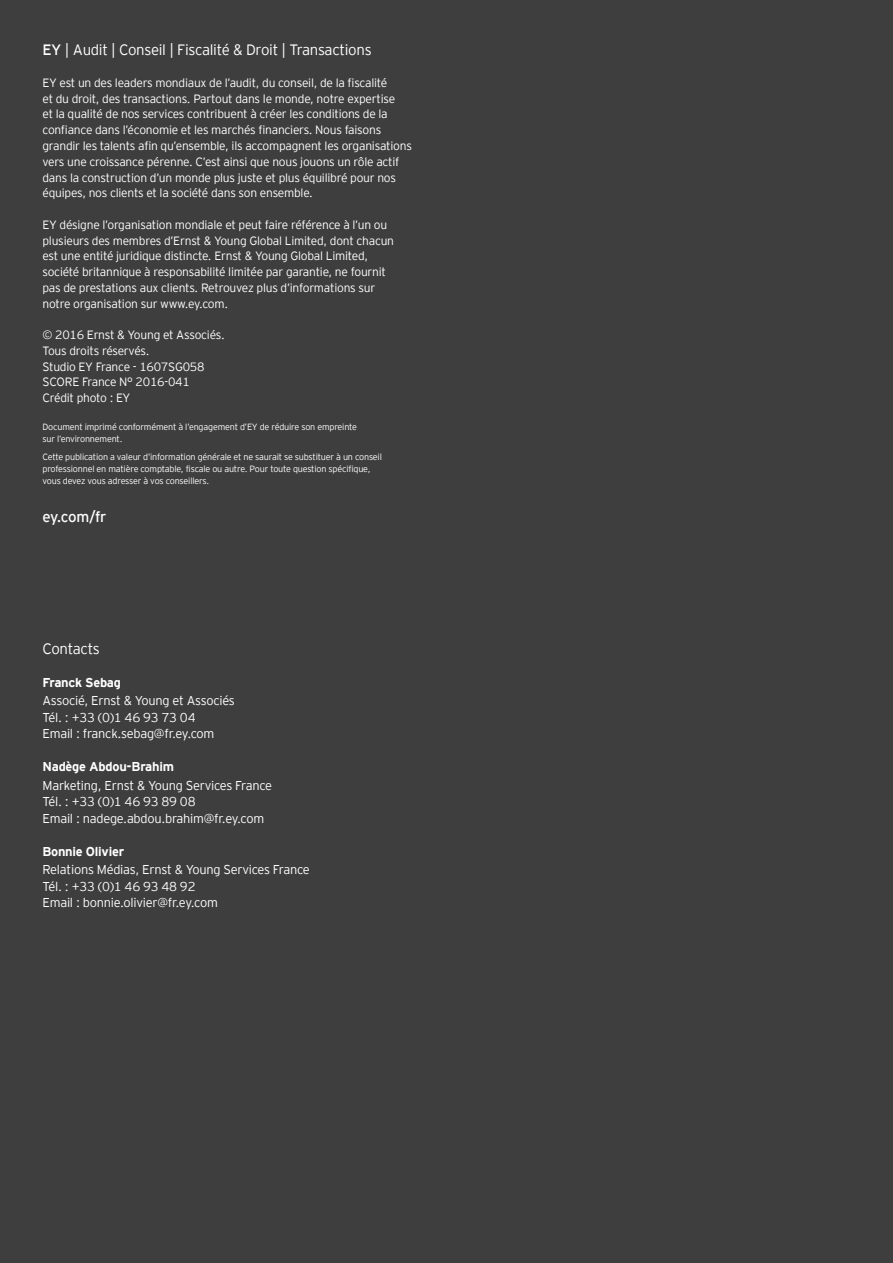
<style>
.page{position:relative;width:893px;height:1263px;background:#3e3e3f}
.page>*{position:absolute;margin:0;border:0;box-sizing:border-box;transform-origin:0 0}
.t1{font:300 15px "EY Interstate";letter-spacing:-.02em;color:#fff}
.t2{font:15px "EY Interstate";letter-spacing:-.03em;color:#fff}
.t3{font:300 12.75px/16.5px "EY Interstate";letter-spacing:-.02em;color:#fff}
.t4{font:700 12.75px "EY Interstate";letter-spacing:-.02em;color:#fff}
.t5{font:300 12px/15.8px "EY Interstate";letter-spacing:-.02em;color:#fff}
.t6{font:300 9px/12px "EY Interstate";letter-spacing:-.02em;color:#fff}
.s1{font-weight:400}
</style>
<div class="page">
<p class="t1" style="left:43px;top:39px;width:331px"><span class="s1">EY</span> | Audit | Conseil | Fiscalité &amp; Droit | Transactions</p>
<p class="t5" style="left:43px;top:74px;width:371px">EY est un des leaders mondiaux de l’audit, du conseil, de la fiscalité<br>et du droit, des transactions. Partout dans le monde, notre expertise<br>et la qualité de nos services contribuent à créer les conditions de la confiance dans l’économie et les marchés financiers. Nous faisons grandir les talents afin qu’ensemble, ils accompagnent les organisations vers une croissance pérenne. C’est ainsi que nous jouons un rôle actif dans la construction d’un monde plus juste et plus équilibré pour nos équipes, nos clients et la société dans son ensemble.</p>
<p class="t5" style="left:43px;top:216px;width:353px">EY désigne l’organisation mondiale et peut faire référence à l’un ou plusieurs des membres d’Ernst &amp; Young Global Limited, dont chacun est une entité juridique distincte. Ernst &amp; Young Global Limited, société britannique à responsabilité limitée par garantie, ne fournit pas de prestations aux clients. Retrouvez plus d’informations sur notre organisation sur www.ey.com.</p>
<p class="t5" style="left:43px;top:326px;width:184px">© 2016 Ernst &amp; Young et Associés.<br>Tous droits réservés.<br>Studio EY France - 1607SG058<br>SCORE France N° 2016-041<br>Crédit photo : EY</p>
<p class="t6" style="left:43px;top:420px;width:316px">Document imprimé conformément à l’engagement d’EY de réduire son empreinte sur l’environnement.</p>
<p class="t6" style="left:43px;top:450px;width:341px">Cette publication a valeur d’information générale et ne saurait se substituer à un conseil professionnel en matière comptable, fiscale ou autre. Pour toute question spécifique, vous devez vous adresser à vos conseillers.</p>
<p class="t2" style="left:43px;top:506px;width:65px">ey.com/fr</p>
<p class="t1" style="left:43px;top:638px;width:59px">Contacts</p>
<p class="t4" style="left:43px;top:673px;width:80px">Franck Sebag</p>
<p class="t3" style="left:43px;top:692px;width:194px">Associé, Ernst &amp; Young et Associés<br>Tél. : +33 (0)1 46 93 73 04<br>Email : franck.sebag@fr.ey.com</p>
<p class="t4" style="left:43px;top:758px;width:133px">Nadège Abdou-Brahim</p>
<p class="t3" style="left:43px;top:776px;width:231px">Marketing, Ernst &amp; Young Services France<br>Tél. : +33 (0)1 46 93 89 08<br>Email : nadege.abdou.brahim@fr.ey.com</p>
<p class="t4" style="left:43px;top:842px;width:83px">Bonnie Olivier</p>
<p class="t3" style="left:43px;top:861px;width:269px">Relations Médias, Ernst &amp; Young Services France<br>Tél. : +33 (0)1 46 93 48 92<br>Email : bonnie.olivier@fr.ey.com</p>
</div>
